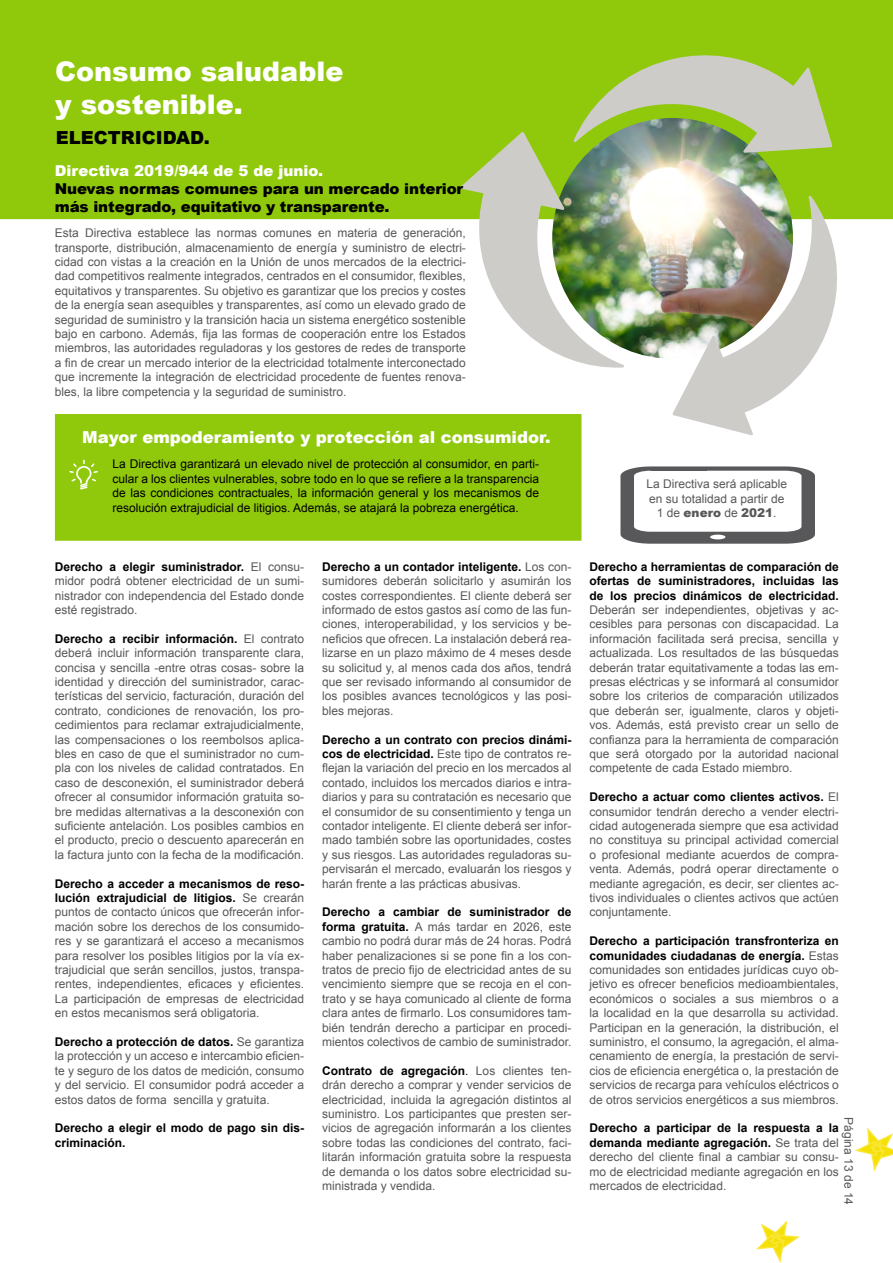
<style>
.page{position:relative;width:893px;height:1263px;background:#fff}
.page>*{position:absolute;margin:0;border:0;box-sizing:border-box;transform-origin:0 0}
.t1{font:900 27px/32.4px "Arial";color:#fff}
.t2{font:900 18px "Arial";color:#000}
.t3{font:900 16.5px "Arial";color:#fff}
.t4{font:900 15px/18px "Arial";letter-spacing:-.01em;color:#000}
.t5{font:900 15px "Arial";color:#fff}
.t6{font:12px/14.4px "Arial";color:#58585a;text-align:justify}
.t7{font:12px/14.4px "Arial";color:#000;text-align:justify}
.t8{font:700 12px/14.4px "Arial";color:#000}
.s1{font-weight:900}
.s2{font-weight:700;color:#000}
.s3{color:#000}
</style>
<div class="page">
<div style="left:55px;top:414px;width:526px;height:127px;background:#90c90b;border:2px solid #90c90b"></div>
<div style="left:0;top:0;width:893px;height:219px;background:#90c90b"></div>
<img style="left:460px;top:39px;width:394px;height:396px">
<svg style="left:69px;top:460px;width:29px;height:29px"></svg>
<svg style="left:620px;top:466px;width:195px;height:78px"></svg>
<div style="left:650px;top:471px;width:71px;height:25px;background:#fff"></div>
<svg style="left:855px;top:1127px;width:38px;height:45px"></svg>
<svg style="left:756px;top:1220px;width:44px;height:43px"></svg>
<h1 class="t1" style="left:55px;top:55px;width:290px">Consumo saludable y sostenible.</h1>
<h2 class="t2" style="left:56px;top:124px;width:155px">ELECTRICIDAD.</h2>
<p class="t5" style="left:55px;top:160px;width:270px">Directiva 2019/944 de 5 de junio.</p>
<p class="t4" style="left:55px;top:179px;width:410px">Nuevas normas comunes para un mercado interior más integrado, equitativo y transparente.</p>
<p class="t6" style="left:55px;top:226px;width:413px">Esta Directiva establece las normas comunes en materia de generación, transporte, distribución, almacenamiento de energía y suministro de electri&shy;cidad con vistas a la creación en la Unión de unos mercados de la electrici&shy;dad competitivos realmente integrados, centrados en el consumidor, flexibles, equitativos y transparentes. Su objetivo es garantizar que los precios y costes de la energía sean asequibles y transparentes, así como un elevado grado de seguridad de suministro y la transición hacia un sistema energético sostenible bajo en carbono. Además, fija las formas de cooperación entre los Estados miembros, las autoridades reguladoras y los gestores de redes de transporte a fin de crear un mercado interior de la electricidad totalmente interconectado que incremente la integración de electricidad procedente de fuentes renova&shy;bles, la libre competencia y la seguridad de suministro.</p>
<h3 class="t3" style="left:82px;top:425px;width:470px">Mayor empoderamiento y protección al consumidor.</h3>
<p class="t7" style="left:112px;top:457px;width:428px">La Directiva garantizará un elevado nivel de protección al consumidor, en parti&shy;cular a los clientes vulnerables, sobre todo en lo que se refiere a la transparencia de las condiciones contractuales, la información general y los mecanismos de resolución extrajudicial de litigios. Además, se atajará la pobreza energética.</p>
<p class="t6" style="left:646px;top:477px;width:142px;text-align:center">La Directiva será aplicable en su totalidad a partir de<br>1 de <span class="s1">enero</span> de <span class="s1">2021</span>.</p>
<p class="t6" style="left:55px;top:559px;width:251px"><span class="s2">Derecho a elegir suministrador.</span> El consu&shy;midor podrá obtener electricidad de un sumi&shy;nistrador con independencia del Estado donde esté registrado.</p>
<p class="t6" style="left:55px;top:631px;width:251px"><span class="s2">Derecho a recibir información.</span> El contrato deberá incluir información transparente clara, concisa y sencilla -entre otras cosas- sobre la identidad y dirección del suministrador, carac&shy;terísticas del servicio, facturación, duración del contrato, condiciones de renovación, los pro&shy;cedimientos para reclamar extrajudicialmente, las compensaciones o los reembolsos aplica&shy;bles en caso de que el suministrador no cum&shy;pla con los niveles de calidad contratados. En caso de desconexión, el suministrador deberá ofrecer al consumidor información gratuita so&shy;bre medidas alternativas a la desconexión con suficiente antelación. Los posibles cambios en el producto, precio o descuento aparecerán en la factura junto con la fecha de la modificación.</p>
<p class="t6" style="left:55px;top:876px;width:251px"><span class="s2">Derecho a acceder a mecanismos de reso&shy;lución extrajudicial de litigios.</span> Se crearán puntos de contacto únicos que ofrecerán infor&shy;mación sobre los derechos de los consumido&shy;res y se garantizará el acceso a mecanismos para resolver los posibles litigios por la vía ex&shy;trajudicial que serán sencillos, justos, transpa&shy;rentes, independientes, eficaces y eficientes.<br>La participación de empresas de electricidad en estos mecanismos será obligatoria.</p>
<p class="t6" style="left:55px;top:1034px;width:251px"><span class="s2">Derecho a protección de datos.</span> Se garantiza la protección y un acceso e intercambio eficien&shy;te y seguro de los datos de medición, consumo y del servicio. El consumidor podrá acceder a estos datos de forma sencilla y gratuita.</p>
<p class="t8" style="left:55px;top:1121px;width:251px">Derecho a elegir el modo de pago sin dis&shy;criminación.</p>
<p class="t6" style="left:322px;top:559px;width:251px"><span class="s2">Derecho a un contador inteligente.</span> Los con&shy;sumidores deberán solicitarlo y asumirán los costes correspondientes. El cliente deberá ser informado de estos gastos así como de las fun&shy;ciones, interoperabilidad, y los servicios y be&shy;neficios que ofrecen. La instalación deberá rea&shy;lizarse en un plazo máximo de 4 meses desde su solicitud y, al menos cada dos años, tendrá que ser revisado informando al consumidor de los posibles avances tecnológicos y las posi&shy;bles mejoras.</p>
<p class="t6" style="left:322px;top:732px;width:251px"><span class="s2">Derecho a un contrato con precios dinámi&shy;cos de electricidad.</span> Este tipo de contratos re&shy;flejan la variación del precio en los mercados al contado, incluidos los mercados diarios e intra&shy;diarios y para su contratación es necesario que el consumidor de su consentimiento y tenga un contador inteligente. El cliente deberá ser infor&shy;mado también sobre las oportunidades, costes y sus riesgos. Las autoridades reguladoras su&shy;pervisarán el mercado, evaluarán los riesgos y harán frente a las prácticas abusivas.</p>
<p class="t6" style="left:322px;top:905px;width:251px"><span class="s2">Derecho a cambiar de suministrador de forma gratuita.</span> A más tardar en 2026, este cambio no podrá durar más de 24 horas. Podrá haber penalizaciones si se pone fin a los con&shy;tratos de precio fijo de electricidad antes de su vencimiento siempre que se recoja en el con&shy;trato y se haya comunicado al cliente de forma clara antes de firmarlo. Los consumidores tam&shy;bién tendrán derecho a participar en procedi&shy;mientos colectivos de cambio de suministrador.</p>
<p class="t6" style="left:322px;top:1063px;width:251px"><span class="s2">Contrato de agregación</span><span class="s3">.</span> Los clientes ten&shy;drán derecho a comprar y vender servicios de electricidad, incluida la agregación distintos al suministro. Los participantes que presten ser&shy;vicios de agregación informarán a los clientes sobre todas las condiciones del contrato, faci&shy;litarán información gratuita sobre la respuesta de demanda o los datos sobre electricidad su&shy;ministrada y vendida.</p>
<p class="t8" style="left:590px;top:559px;width:251px;text-align:justify">Derecho a herramientas de comparación de ofertas de suministradores, incluidas las de los precios dinámicos de electricidad.</p>
<p class="t6" style="left:590px;top:602px;width:251px">Deberán ser independientes, objetivas y ac&shy;cesibles para personas con discapacidad. La información facilitada será precisa, sencilla y actualizada. Los resultados de las búsquedas deberán tratar equitativamente a todas las em&shy;presas eléctricas y se informará al consumidor sobre los criterios de comparación utilizados que deberán ser, igualmente, claros y objeti&shy;vos. Además, está previsto crear un sello de confianza para la herramienta de comparación que será otorgado por la autoridad nacional competente de cada Estado miembro.</p>
<p class="t6" style="left:590px;top:790px;width:251px"><span class="s2">Derecho a actuar como clientes activos.</span> El consumidor tendrán derecho a vender electri&shy;cidad autogenerada siempre que esa actividad no constituya su principal actividad comercial o profesional mediante acuerdos de compra&shy;venta. Además, podrá operar directamente o mediante agregación, es decir, ser clientes ac&shy;tivos individuales o clientes activos que actúen conjuntamente.</p>
<p class="t6" style="left:590px;top:934px;width:251px"><span class="s2">Derecho a participación transfronteriza en comunidades ciudadanas de energía.</span> Estas comunidades son entidades jurídicas cuyo ob&shy;jetivo es ofrecer beneficios medioambientales, económicos o sociales a sus miembros o a la localidad en la que desarrolla su actividad.<br>Participan en la generación, la distribución, el suministro, el consumo, la agregación, el alma&shy;cenamiento de energía, la prestación de servi&shy;cios de eficiencia energética o, la prestación de servicios de recarga para vehículos eléctricos o de otros servicios energéticos a sus miembros.</p>
<p class="t6" style="left:590px;top:1121px;width:251px"><span class="s2">Derecho a participar de la respuesta a la demanda mediante agregación.</span> Se trata del derecho del cliente final a cambiar su consu&shy;mo de electricidad mediante agregación en los mercados de electricidad.</p>
<p class="t6" style="left:856px;top:1117px;width:89px;rotate:90deg">Página 13 de 14</p>
</div>
